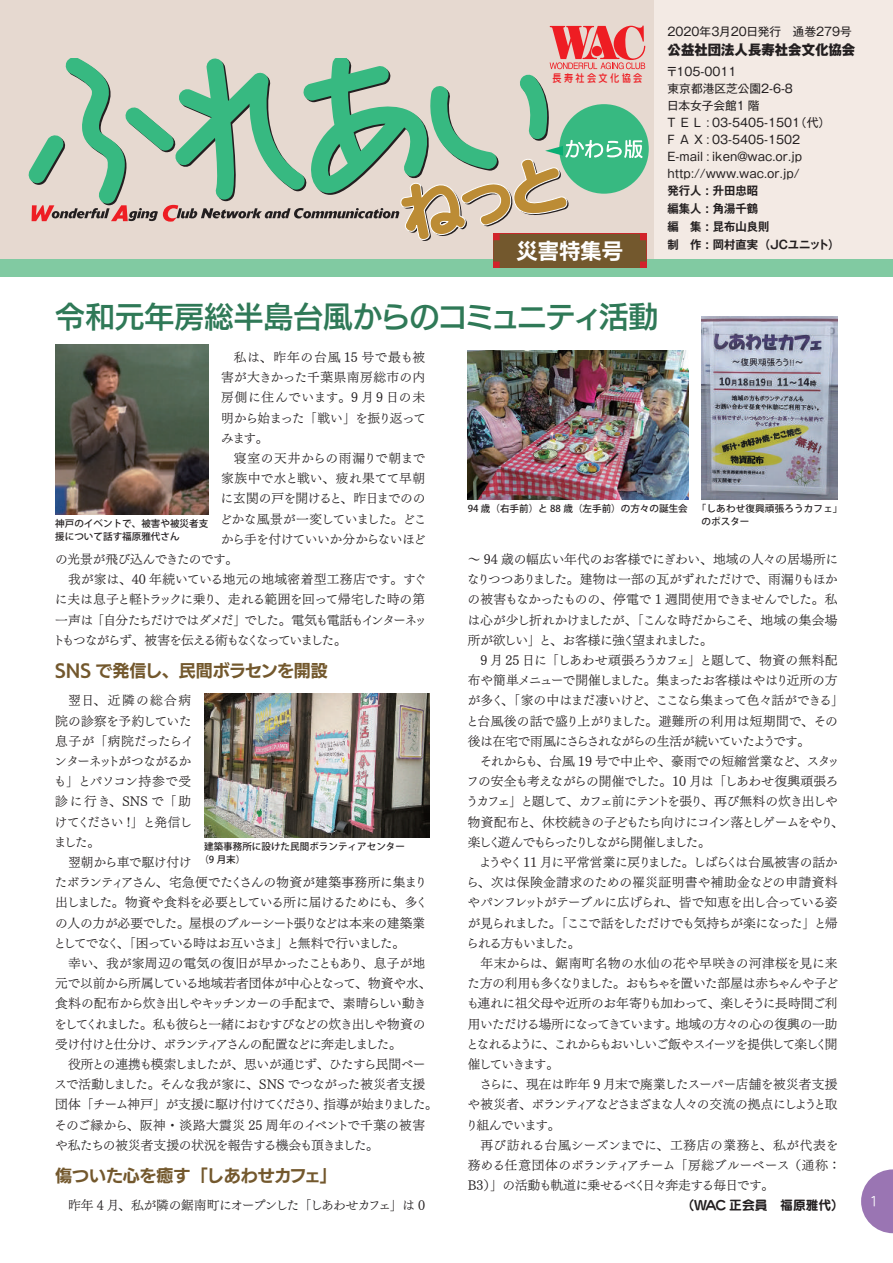
<style>
.page{position:relative;width:893px;height:1263px;background:#fff}
.page>*{position:absolute;margin:0;border:0;box-sizing:border-box;transform-origin:0 0}
.t1{font:29.7px "UD Kakugo Large Pro DB";letter-spacing:-.005em;color:#2f7957}
.t2{font:21.3px "UD Kakugo Large Pr 6 N B";color:#fff}
.t3{font:16.95px "UD Kakugo Large Pr 6 N B";letter-spacing:-.01em;color:#73582d}
.t4{font:800 13.8px "Gothic MB101 Pro";color:#231f20}
.t5{font:12.75px/20.2px "UD Mincho Pr 6 N L";letter-spacing:-.05em;color:#231f20;text-align:justify}
.t6{font:12.75px/20.2px "UD Mincho Pr 6 N L";letter-spacing:-.07em;color:#231f20}
.t7{font:12.75px/20.2px "UD Mincho Pr 6 N L";letter-spacing:-.08em;color:#231f20}
.t8{font:12.75px/20.2px "UD Mincho Pr 6 N L";letter-spacing:-.025em;color:#231f20}
.t9{font:12.75px "UD Mincho Pr 6 N L";letter-spacing:-.09em;color:#231f20}
.t10{font:12.75px "UD Mincho Pr 6 N L";letter-spacing:.005em;color:#231f20}
.t11{font:12.75px "UD Mincho Pr 6 N L";letter-spacing:-.115em;color:#231f20}
.t12{font:12.75px "UD Mincho Pr 6 N L";letter-spacing:.015em;color:#231f20}
.t13{font:12.75px "UD Mincho Pr 6 N L";letter-spacing:.045em;color:#231f20}
.t14{font:12.75px "UD Marugo Small Pr 6 N B";color:#231f20}
.t15{font:12.75px "UD Marugo Small Pr 6 N M";color:#fff}
.t16{font:11.7px/17px "Gothic MB101 Pro";color:#231f20}
.t17{font:700 11.7px/18px "Gothic MB101 Pro De";color:#231f20}
.t18{font:500 10.5px "Jun 34 Pro";letter-spacing:.26em;color:#ee1d23;scale:.87 1}
.t19{font:500 9.6px/12.8px "Koz Go Pro";color:#231f20}
</style>
<div class="page">
<svg style="left:861px;top:1169px;width:32px;height:64px"></svg>
<div style="left:0;top:0;width:655px;height:276px;background:#e6d9d0"></div>
<div style="left:655px;top:0;width:238px;height:276px;background:#f3eae4"></div>
<div style="left:0;top:259px;width:893px;height:17px;background:#81caa2"></div>
<img style="left:702px;top:317px;width:136px;height:183px">
<img style="left:468px;top:351px;width:221px;height:149px">
<img style="left:204px;top:693px;width:225px;height:145px">
<img style="left:55px;top:344px;width:153px;height:170px">
<svg style="left:28px;top:26px;width:618px;height:242px"></svg>
<p class="t18" style="left:552px;top:70px;width:105px">長寿社会文化協会</p>
<h2 class="t2" style="left:517px;top:239px;width:108px">災害特集号</h2>
<p class="t16" style="left:668px;top:21px;width:186px">2020年3月20日発行　通巻279号</p>
<p class="t4" style="left:668px;top:38px;width:189px">公益社団法人長寿社会文化協会</p>
<p class="t16" style="left:666px;top:62px;width:165px">〒105-0011<br>東京都港区芝公園2-6-8<br>日本女子会館1 階<br>T E L : 03-5405-1501（代）<br>F A X : 03-5405-1502<br>E-mail : iken@wac.or.jp http://www.wac.or.jp/</p>
<p class="t17" style="left:668px;top:180px;width:173px">発行人 : 升田忠昭<br>編集人 : 角湯千鶴<br>編　集 : 昆布山良則<br>制　作 : 岡村直実（JCユニット）</p>
<h1 class="t1" style="left:55px;top:292px;width:605px">令和元年房総半島台風からのコミュニティ活動</h1>
<p class="t5" style="left:221px;top:346px;width:206px;text-indent:13px">私は、昨年の台風 15 号で最も被害が大きかった千葉県南房総市の内房側に住んでいます。9 月 9 日の未明から始まった「戦い」を振り返ってみます。</p>
<p class="t13" style="left:234px;top:447px;width:193px">寝室の天井からの雨漏りで朝まで</p>
<p class="t12" style="left:221px;top:467px;width:206px">家族中で水と戦い、疲れ果てて早朝</p>
<p class="t5" style="left:221px;top:487px;width:206px">に玄関の戸を開けると、昨日までのの</p>
<p class="t5" style="left:219px;top:508px;width:209px">どかな風景が一変していました。どこ</p>
<p class="t5" style="left:221px;top:528px;width:207px">から手を付けていいか分からないほど</p>
<p class="t5" style="left:55px;top:548px;width:185px">の光景が飛び込んできたのです。</p>
<p class="t10" style="left:68px;top:568px;width:359px">我が家は、40 年続いている地元の地域密着型工務店です。すぐ</p>
<p class="t5" style="left:55px;top:588px;width:372px">に夫は息子と軽トラックに乗り、走れる範囲を回って帰宅した時の第</p>
<p class="t9" style="left:55px;top:609px;width:373px">一声は「自分たちだけではダメだ」でした。電気も電話もインターネッ</p>
<p class="t11" style="left:53px;top:629px;width:296px">トもつながらず、被害を伝える術もなくなっていました。</p>
<h3 class="t3" style="left:55px;top:661px;width:274px">SNS で発信し、民間ボラセンを開設</h3>
<p class="t5" style="left:54px;top:689px;width:141px;text-align:left;text-indent:14px">翌日、近隣の総合病院の診察を予約していた息子が「病院だったらインターネットがつながるかも」とパソコン持参で受診に行き、SNS で「助けてください !」と発信しました。</p>
<p class="t5" style="left:54px;top:851px;width:376px;text-align:left;text-indent:14px">翌朝から車で駆け付け<br>たボランティアさん、宅急便でたくさんの物資が建築事務所に集まり出しました。物資や食料を必要としている所に届けるためにも、多くの人の力が必要でした。屋根のブルーシート張りなどは本来の建築業としてでなく、「困っている時はお互いさま」と無料で行いました。</p>
<p class="t6" style="left:54px;top:952px;width:379px;text-indent:14px">幸い、我が家周辺の電気の復旧が早かったこともあり、息子が地元で以前から所属している地域若者団体が中心となって、物資や水、食料の配布から炊き出しやキッチンカーの手配まで、素晴らしい動きをしてくれました。私も彼らと一緒におむすびなどの炊き出しや物資の受け付けと仕分け、ボランティアさんの配置などに奔走しました。</p>
<p class="t5" style="left:54px;top:1053px;width:385px;text-align:left;text-indent:14px">役所との連携も模索しましたが、思いが通じず、ひたすら民間ベースで活動しました。そんな我が家に、SNS でつながった被災者支援団体「チーム神戸」が支援に駆け付けてくださり、指導が始まりました。そのご縁から、阪神・淡路大震災 25 周年のイベントで千葉の被害や私たちの被災者支援の状況を報告する機会も頂きました。</p>
<h3 class="t3" style="left:55px;top:1166px;width:283px">傷ついた心を癒す「しあわせカフェ」</h3>
<p class="t5" style="left:68px;top:1194px;width:359px">昨年 4 月、私が隣の鋸南町にオープンした「しあわせカフェ」は 0</p>
<p class="t19" style="left:55px;top:518px;width:155px">神戸のイベントで、被害や被災者支援について話す福原雅代さん</p>
<p class="t19" style="left:199px;top:841px;width:207px;text-indent:5px">建築事務所に設けた民間ボランティアセンター（9 月末）</p>
<p class="t19" style="left:702px;top:503px;width:142px;text-indent:-234px">94 歳（右手前）と 88 歳（左手前）の方々の誕生会 「しあわせ復興頑張ろうカフェ」のポスター</p>
<p class="t5" style="left:467px;top:548px;width:373px">～ 94 歳の幅広い年代のお客様でにぎわい、地域の人々の居場所になりつつありました。建物は一部の瓦がずれただけで、雨漏りもほかの被害もなかったものの、停電で 1 週間使用できませんでした。私は心が少し折れかけましたが、「こんな時だからこそ、地域の集会場所が欲しい」と、お客様に強く望まれました。</p>
<p class="t5" style="left:466px;top:649px;width:379px;text-align:left;text-indent:14px">9 月 25 日に「しあわせ頑張ろうカフェ」と題して、物資の無料配布や簡単メニューで開催しました。集まったお客様はやはり近所の方が多く、「家の中はまだ凄いけど、ここなら集まって色々話ができる」と台風後の話で盛り上がりました。避難所の利用は短期間で、その後は在宅で雨風にさらされながらの生活が続いていたようです。</p>
<p class="t7" style="left:466px;top:750px;width:380px;text-indent:13px">それからも、台風 19 号で中止や、豪雨での短縮営業など、スタッフの安全も考えながらの開催でした。10 月は「しあわせ復興頑張ろうカフェ」と題して、カフェ前にテントを張り、再び無料の炊き出しや物資配布と、休校続きの子どもたち向けにコイン落としゲームをやり、楽しく遊んでもらったりしながら開催しました。</p>
<p class="t5" style="left:466px;top:851px;width:373px;text-indent:13px">ようやく11 月に平常営業に戻りました。しばらくは台風被害の話から、次は保険金請求のための罹災証明書や補助金などの申請資料やパンフレットがテーブルに広げられ、皆で知恵を出し合っている姿が見られました。「ここで話をしただけでも気持ちが楽になった」と帰られる方もいました。</p>
<p class="t5" style="left:466px;top:952px;width:374px;text-indent:14px">年末からは、鋸南町名物の水仙の花や早咲きの河津桜を見に来た方の利用も多くなりました。おもちゃを置いた部屋は赤ちゃんや子ども連れに祖父母や近所のお年寄りも加わって、楽しそうに長時間ご利用いただける場所になってきています。地域の方々の心の復興の一助となれるように、これからもおいしいご飯やスイーツを提供して楽しく開催していきます。</p>
<p class="t5" style="left:466px;top:1073px;width:374px;text-indent:14px">さらに、現在は昨年 9 月末で廃業したスーパー店舗を被災者支援や被災者、ボランティアなどさまざまな人々の交流の拠点にしようと取り組んでいます。</p>
<p class="t8" style="left:468px;top:1134px;width:375px;text-indent:13px">再び訪れる台風シーズンまでに、工務店の業務と、私が代表を務める任意団体のボランティアチーム「房総ブルーベース（通称：<br>B3）」の活動も軌道に乗せるべく日々奔走する毎日です。</p>
<p class="t14" style="left:681px;top:1198px;width:164px">（WAC 正会員　福原雅代）</p>
<p class="t15" style="left:870px;top:1194px;width:11px">1</p>
</div>
